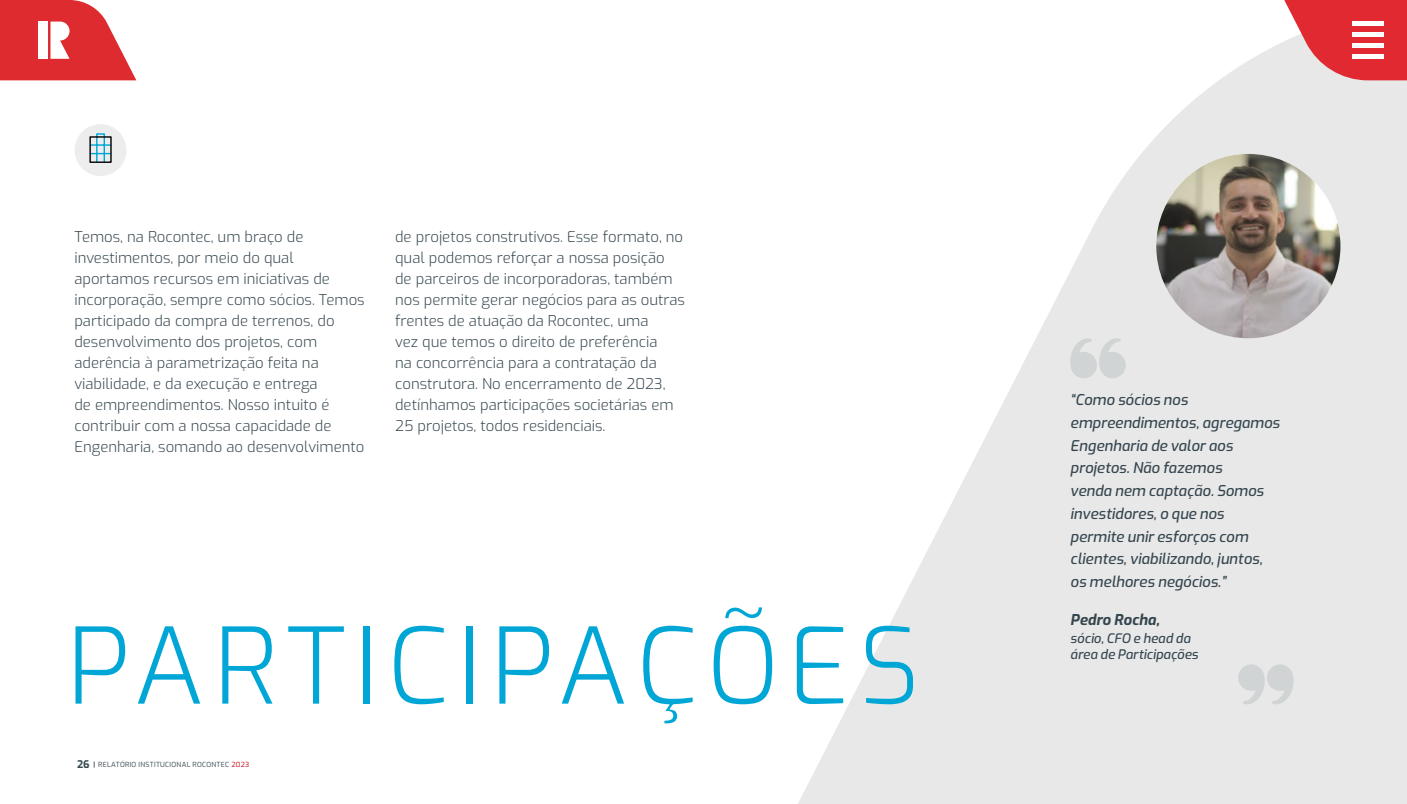
<style>
.page{position:relative;width:1407px;height:804px;background:#fff}
.page>*{position:absolute;margin:0;border:0;box-sizing:border-box;transform-origin:0 0}
.t1{font:300 105.17px "Exo";letter-spacing:.09em;color:#00a6d6}
.t2{font:300 14.88px/21px "Exo";color:#35464f}
.t3{font:italic 500 14.88px/22.8px "Exo";color:#35464f}
.t4{font:italic 700 14.88px "Exo";color:#35464f}
.t5{font:italic 500 13.12px/15.8px "Exo";color:#35464f}
.t6{font:7px "Exo";letter-spacing:.04em;color:#35464f}
.s1{font-weight:700;font-size:10.5px}
.s2{font-weight:700}
.s3{color:#bf0512}
</style>
<div class="page">
<div style="left:75px;top:124px;width:51px;height:52px;background:#eeedee;border-radius:50%"></div>
<svg style="left:91px;top:133px;width:19px;height:28px"></svg>
<div style="left:89px;top:136px;width:23px;height:27px;border:1px solid #000"></div>
<svg style="left:798px;top:42px;width:609px;height:761px;fill:#e8e8e8"></svg>
<svg style="left:1070px;top:338px;width:56px;height:40px;background:#d9dbdb"></svg>
<img style="left:1156px;top:154px;width:184px;height:184px;border-radius:92px">
<svg style="left:1238px;top:664px;width:56px;height:40px;background:#d9dbdb"></svg>
<svg style="left:0;top:0;width:136px;height:80px"></svg>
<svg style="left:1284px;top:0;width:123px;height:80px;background:#e25258"></svg>
<div style="left:1352px;top:21px;width:31px;height:5px;background:#fff"></div>
<div style="left:1352px;top:32px;width:31px;height:5px;background:#fff"></div>
<div style="left:1352px;top:43px;width:31px;height:5px;background:#fff"></div>
<hr style="left:1352px;top:54px;width:31px;height:4px;background:#fff">
<p class="t2" style="left:74px;top:225px;width:292px">Temos, na Rocontec, um braço de investimentos, por meio do qual aportamos recursos em iniciativas de incorporação, sempre como sócios. Temos participado da compra de terrenos, do desenvolvimento dos projetos, com aderência à parametrização feita na viabilidade, e da execução e entrega<br>de empreendimentos. Nosso intuito é contribuir com a nossa capacidade de Engenharia, somando ao desenvolvimento</p>
<p class="t2" style="left:395px;top:225px;width:291px">de projetos construtivos. Esse formato, no qual podemos reforçar a nossa posição de parceiros de incorporadoras, também nos permite gerar negócios para as outras frentes de atuação da Rocontec, uma<br>vez que temos o direito de preferência<br>na concorrência para a contratação da construtora. No encerramento de 2023, detínhamos participações societárias em 25 projetos, todos residenciais.</p>
<h1 class="t1" style="left:67px;top:588px;width:854px">PARTICIPAÇÕES</h1>
<p class="t6" style="left:77px;top:759px;width:174px"><span class="s1">26</span> <span class="s2">|</span> RELATÓRIO INSTITUCIONAL ROCONTEC <span class="s3">2023</span></p>
<p class="t3" style="left:1070px;top:387px;width:211px">“Como sócios nos empreendimentos, agregamos<br>Engenharia de valor aos projetos. Não fazemos<br>venda nem captação. Somos investidores, o que nos permite unir esforços com clientes, viabilizando, juntos, os melhores negócios.”</p>
<p class="t4" style="left:1070px;top:607px;width:91px">Pedro Rocha,</p>
<p class="t5" style="left:1070px;top:629px;width:130px">sócio, CFO e head da área de Participações</p>
</div>
